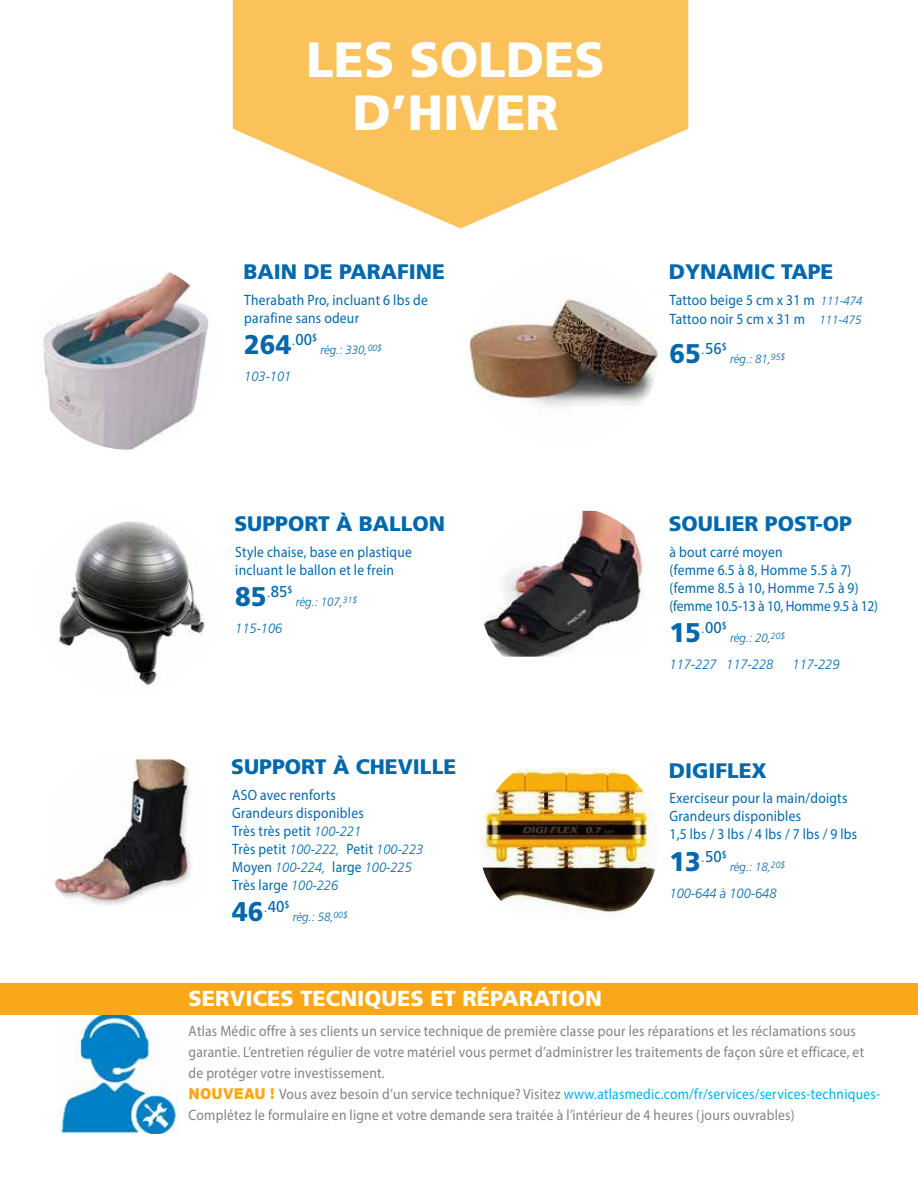
<style>
.page{position:relative;width:918px;height:1188px;background:#fff}
.page>*{position:absolute;margin:0;border:0;box-sizing:border-box;transform-origin:0 0}
.t1{font:900 49.5px/52.5px "Frutiger";color:#fff;text-align:center}
.t2{font:900 27px "Frutiger";color:#0068ad;scale:.95 1}
.t3{font:900 21.75px "Frutiger";color:#fff}
.t4{font:900 21px "Frutiger";color:#0068ad}
.t5{font:15px/21px "Myriad Pro";letter-spacing:.02em;color:#808285;scale:.9 1}
.t6{font:15px/18px "Myriad Pro";letter-spacing:.02em;color:#0068ad;scale:.9 1}
.t7{font:italic 300 13.5px/18px "Frutiger";color:#0068ad;scale:.95 1}
.t8{font:italic 300 12px "Frutiger";color:#0068ad;scale:.95 1}
.s1{font-family:"Frutiger";font-weight:300;font-style:italic;font-size:13.5px}
.s2{font-family:"Myriad Pro";font-weight:400;font-style:normal;font-size:15px}
.s3{font-family:"Frutiger";font-weight:300;font-style:italic;font-size:12px}
.s4{font-family:"Arial";font-weight:900;color:#faa819}
.s5{color:#00aeef}
</style>
<div class="page">
<img style="left:43px;top:272px;width:166px;height:178px">
<img style="left:469px;top:298px;width:190px;height:109px">
<img style="left:56px;top:521px;width:149px;height:166px">
<img style="left:484px;top:511px;width:161px;height:146px">
<div style="left:470px;top:498px;width:199px;height:196px;border:9px solid #fff;border-radius:50%"></div>
<img style="left:482px;top:768px;width:174px;height:145px">
<div style="left:470px;top:745px;width:199px;height:196px;border:9px solid #fff;border-radius:50%"></div>
<img style="left:54px;top:758px;width:137px;height:147px">
<div style="left:33px;top:741px;width:198px;height:197px;border:9px solid #fff;border-radius:50%"></div>
<img style="left:58px;top:1015px;width:121px;height:119px">
<div style="left:0;top:984px;width:918px;height:31px;background:#faa819"></div>
<svg style="left:233px;top:0;width:455px;height:229px;fill:#fbc15b"></svg>
<h1 class="t1" style="left:306px;top:34px;width:300px">LES SOLDES<br>D’HIVER</h1>
<h3 class="t4" style="left:243px;top:259px;width:203px">BAIN DE PARAFINE</h3>
<p class="t6" style="left:244px;top:290px;width:205px">Therabath Pro, incluant 6 lbs de parafine sans odeur</p>
<h2 class="t2" style="left:244px;top:328px;width:78px">264<sup>.</sup><sup>00</sup><sup>$</sup></h2>
<p class="t8" style="left:320px;top:343px;width:66px">rég.: 330,<sup>00$</sup></p>
<p class="t7" style="left:244px;top:368px;width:51px">103-101</p>
<h3 class="t4" style="left:234px;top:511px;width:212px">SUPPORT À BALLON</h3>
<p class="t6" style="left:235px;top:543px;width:198px">Style chaise, base en plastique incluant le ballon et le frein</p>
<h2 class="t2" style="left:235px;top:581px;width:62px">85<sup>.</sup><sup>85</sup><sup>$</sup></h2>
<p class="t8" style="left:296px;top:595px;width:66px">rég.: 107,<sup>31$</sup></p>
<p class="t7" style="left:235px;top:620px;width:51px">115-106</p>
<h3 class="t4" style="left:231px;top:754px;width:226px">SUPPORT À CHEVILLE</h3>
<p class="t6" style="left:232px;top:786px;width:148px">ASO avec renforts<br>Grandeurs disponibles<br>Très très petit <span class="s1">100-221</span></p>
<p class="t7" style="left:232px;top:840px;width:203px"><span class="s2">Très petit</span> 100-222, <span class="s2">Petit</span> 100-223<br><span class="s2">Moyen</span> 100-224, <span class="s2">large</span> 100-225</p>
<p class="t6" style="left:232px;top:876px;width:119px">Très large <span class="s1">100-226</span></p>
<h2 class="t2" style="left:232px;top:896px;width:62px">46<sup>.</sup><sup>40</sup><sup>$</sup></h2>
<p class="t8" style="left:293px;top:910px;width:60px">rég.: 58,<sup>00$</sup></p>
<h3 class="t4" style="left:669px;top:259px;width:166px">DYNAMIC TAPE</h3>
<p class="t6" style="left:670px;top:290px;width:216px;line-height:19.5px">Tattoo beige 5 cm x 31 m <span class="s3">111-474<br></span>Tattoo noir 5 cm x 31 m <span class="s3">111-475</span></p>
<h2 class="t2" style="left:670px;top:337px;width:62px">65<sup>.</sup><sup>56</sup><sup>$</sup></h2>
<p class="t8" style="left:730px;top:352px;width:60px">rég.: 81,<sup>95$</sup></p>
<h3 class="t4" style="left:669px;top:511px;width:185px">SOULIER POST-OP</h3>
<p class="t6" style="left:670px;top:543px;width:233px">à bout carré moyen<br>(femme 6.5 à 8, Homme 5.5 à 7) (femme 8.5 à 10, Homme 7.5 à 9) (femme 10.5-13 à 10, Homme 9.5 à 12)</p>
<h2 class="t2" style="left:670px;top:617px;width:62px">15<sup>.</sup><sup>00</sup><sup>$</sup></h2>
<p class="t8" style="left:730px;top:631px;width:60px">rég.: 20,<sup>20$</sup></p>
<p class="t7" style="left:670px;top:656px;width:111px">117-227 117-228</p>
<p class="t7" style="left:793px;top:656px;width:51px">117-229</p>
<h3 class="t4" style="left:669px;top:758px;width:100px">DIGIFLEX</h3>
<p class="t6" style="left:670px;top:789px;width:210px">Exerciseur pour la main/doigts<br>Grandeurs disponibles<br>1,5 lbs / 3 lbs / 4 lbs / 7 lbs / 9 lbs</p>
<h2 class="t2" style="left:670px;top:845px;width:62px">13<sup>.</sup><sup>50</sup><sup>$</sup></h2>
<p class="t8" style="left:730px;top:860px;width:60px">rég.: 18,<sup>20$</sup></p>
<p class="t7" style="left:670px;top:884px;width:114px">100-644 à 100-648</p>
<h3 class="t3" style="left:189px;top:985px;width:415px">SERVICES TECNIQUES ET RÉPARATION</h3>
<p class="t5" style="left:189px;top:1020px;width:770px">Atlas Médic offre à ses clients un service technique de première classe pour les réparations et les réclamations sous garantie. L’entretien régulier de votre matériel vous permet d’administrer les traitements de façon sûre et efficace, et de protéger votre investissement.<br><span class="s4">NOUVEAU !</span> Vous avez besoin d’un service technique? Visitez <span class="s5">www.atlasmedic.com/fr/services/services-techniques-</span>Complétez le formulaire en ligne et votre demande sera traitée à l’intérieur de 4 heures (jours ouvrables)</p>
</div>
